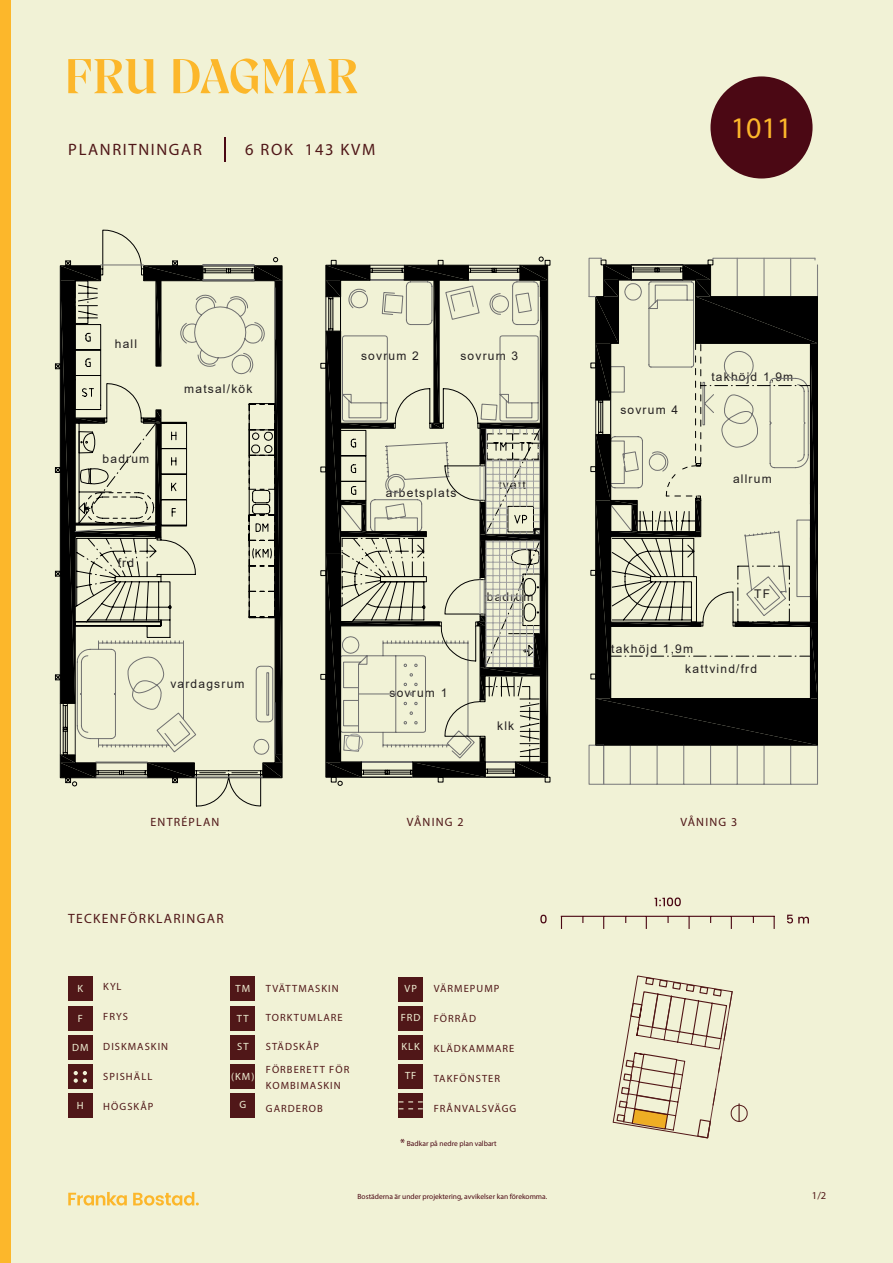
<style>
.page{position:relative;width:893px;height:1263px;background:#f1f2d6}
.page>*{position:absolute;margin:0;border:0;box-sizing:border-box;transform-origin:0 0}
.t1{font:30px "Myriad Pro";color:#fcb72b}
.t2{font:16.5px "Myriad Pro";letter-spacing:.1em;color:#501718}
.t3{font:13.5px "Myriad Pro";letter-spacing:.1em;color:#501718}
.t4{font:12px "Arial";letter-spacing:.1em;color:#231f20}
.t5{font:12px "Myriad Pro";letter-spacing:.1em;color:#501718}
.t6{font:10.5px/15px "Myriad Pro";letter-spacing:.1em;color:#501718}
.t7{font:10.5px "Myriad Pro";letter-spacing:.1em;color:#f1f2d6}
.t8{font:7.5px "Myriad Pro";color:#4b0814}
.s1{font-size:12px}
</style>
<div class="page">
<div style="left:0;top:0;width:11px;height:1263px;background:#fcb72b"></div>
<svg style="left:68px;top:59px;width:89px;height:35px"></svg>
<svg style="left:173px;top:58px;width:184px;height:36px"></svg>
<svg style="left:225px;top:137px;width:1px;height:25px"></svg>
<svg style="left:68px;top:1192px;width:59px;height:13px"></svg>
<svg style="left:133px;top:1192px;width:66px;height:13px"></svg>
<div style="left:68px;top:976px;width:24px;height:25px;background:#501718"></div>
<div style="left:231px;top:976px;width:24px;height:25px;background:#501718"></div>
<div style="left:231px;top:1093px;width:24px;height:25px;background:#501718"></div>
<div style="left:399px;top:977px;width:24px;height:24px;background:#501718"></div>
<div style="left:399px;top:1006px;width:24px;height:25px;background:#501718"></div>
<div style="left:399px;top:1035px;width:24px;height:24px;background:#501718"></div>
<div style="left:231px;top:1065px;width:24px;height:24px;background:#501718"></div>
<div style="left:231px;top:1006px;width:24px;height:24px;background:#501718"></div>
<div style="left:231px;top:1035px;width:24px;height:24px;background:#501718"></div>
<div style="left:68px;top:1093px;width:24px;height:25px;background:#501718"></div>
<div style="left:68px;top:1006px;width:24px;height:24px;background:#501718"></div>
<div style="left:68px;top:1035px;width:24px;height:24px;background:#501718"></div>
<div style="left:68px;top:1065px;width:24px;height:24px;background:#501718"></div>
<svg style="left:74px;top:1071px;width:13px;height:12px"></svg>
<svg style="left:774px;top:917px;width:1px;height:12px"></svg>
<svg style="left:731px;top:917px;width:1px;height:12px"></svg>
<svg style="left:688px;top:917px;width:2px;height:12px"></svg>
<svg style="left:646px;top:917px;width:1px;height:12px"></svg>
<svg style="left:603px;top:917px;width:1px;height:12px"></svg>
<svg style="left:667px;top:917px;width:2px;height:6px"></svg>
<svg style="left:561px;top:917px;width:1px;height:12px"></svg>
<hr style="left:561px;top:916px;width:214px;height:1px;background:#4b0814">
<svg style="left:655px;top:897px;width:26px;height:9px"></svg>
<svg style="left:540px;top:915px;width:7px;height:8px"></svg>
<svg style="left:787px;top:915px;width:22px;height:8px"></svg>
<div style="left:710px;top:76px;width:102px;height:102px;background:#4b0814;border-radius:50%"></div>
<div style="left:399px;top:1065px;width:24px;height:24px;background:#501718"></div>
<div style="left:399px;top:1094px;width:24px;height:24px;background:#501718"></div>
<svg style="left:399px;top:1101px;width:24px;height:1px"></svg>
<svg style="left:399px;top:1108px;width:24px;height:1px"></svg>
<svg style="left:613px;top:976px;width:135px;height:163px"></svg>
<svg style="left:278px;top:265px;width:5px;height:513px"></svg>
<svg style="left:60px;top:257px;width:218px;height:530px"></svg>
<hr style="left:194px;top:777px;width:69px;height:1px;background:#1c1c1c">
<svg style="left:203px;top:264px;width:72px;height:513px"></svg>
<svg style="left:55px;top:229px;width:148px;height:549px"></svg>
<svg style="left:320px;top:260px;width:231px;height:523px"></svg>
<svg style="left:337px;top:256px;width:207px;height:530px"></svg>
<hr style="left:487px;top:777px;width:30px;height:1px;background:#1c1c1c">
<hr style="left:360px;top:777px;width:52px;height:1px;background:#1c1c1c">
<hr style="left:370px;top:265px;width:34px;height:1px;background:#1c1c1c">
<hr style="left:485px;top:777px;width:30px;height:1px;background:#1c1c1c">
<hr style="left:468px;top:265px;width:52px;height:1px;background:#1c1c1c">
<hr style="left:361px;top:777px;width:52px;height:1px;background:#1c1c1c">
<hr style="left:326px;top:297px;width:1px;height:34px;background:#1c1c1c">
<svg style="left:604px;top:746px;width:214px;height:39px"></svg>
<div style="left:588px;top:745px;width:16px;height:40px;border:1px solid #808080"></div>
<svg style="left:588px;top:257px;width:229px;height:488px"></svg>
<h2 class="t2" style="left:68px;top:140px;width:135px">PLANRITNINGAR</h2>
<h2 class="t2" style="left:245px;top:140px;width:132px">6 ROK 143 KVM</h2>
<h1 class="t1" style="left:731px;top:110px;width:63px">1011</h1>
<p class="t4" style="left:115px;top:335px;width:24px">hall</p>
<p class="t4" style="left:103px;top:451px;width:48px">badrum</p>
<p class="t4" style="left:184px;top:380px;width:70px">matsal/kök</p>
<p class="t4" style="left:118px;top:554px;width:18px">frd</p>
<p class="t4" style="left:170px;top:675px;width:76px">vardagsrum</p>
<p class="t4" style="left:361px;top:347px;width:59px">sovrum 2</p>
<p class="t4" style="left:460px;top:347px;width:59px">sovrum 3</p>
<p class="t4" style="left:386px;top:485px;width:72px">arbetsplats</p>
<p class="t4" style="left:498px;top:477px;width:29px">tvätt</p>
<p class="t4" style="left:390px;top:684px;width:59px">sovrum 1</p>
<p class="t4" style="left:487px;top:588px;width:48px">badrum</p>
<p class="t4" style="left:497px;top:718px;width:19px">klk</p>
<p class="t4" style="left:620px;top:402px;width:59px">sovrum 4</p>
<p class="t4" style="left:711px;top:368px;width:83px">takhöjd 1,9m</p>
<p class="t4" style="left:733px;top:471px;width:40px">allrum</p>
<p class="t4" style="left:611px;top:640px;width:83px">takhöjd 1,9m</p>
<p class="t4" style="left:754px;top:586px;width:17px">TF</p>
<p class="t4" style="left:685px;top:661px;width:73px">kattvind/frd</p>
<p class="t5" style="left:150px;top:815px;width:71px">ENTRÉPLAN</p>
<p class="t5" style="left:407px;top:815px;width:58px">VÅNING 2</p>
<p class="t5" style="left:680px;top:815px;width:58px">VÅNING 3</p>
<p class="t3" style="left:68px;top:910px;width:157px">TECKENFÖRKLARINGAR</p>
<p class="t6" style="left:103px;top:979px;width:20px">KYL</p>
<p class="t6" style="left:103px;top:1009px;width:26px">FRYS</p>
<p class="t6" style="left:103px;top:1039px;width:66px">DISKMASKIN</p>
<p class="t6" style="left:103px;top:1069px;width:50px">SPISHÄLL</p>
<p class="t6" style="left:103px;top:1099px;width:52px">HÖGSKÅP</p>
<p class="t7" style="left:77px;top:982px;width:7px">K</p>
<p class="t7" style="left:235px;top:982px;width:16px">TM</p>
<p class="t7" style="left:78px;top:1011px;width:7px">F</p>
<p class="t7" style="left:72px;top:1041px;width:18px">DM</p>
<p class="t7" style="left:237px;top:1011px;width:13px">TT</p>
<p class="t7" style="left:237px;top:1040px;width:13px">ST</p>
<p class="t7" style="left:231px;top:1070px;width:25px">(KM)</p>
<p class="t7" style="left:239px;top:1098px;width:8px">G</p>
<p class="t7" style="left:77px;top:1099px;width:8px">H</p>
<p class="t6" style="left:266px;top:981px;width:74px">TVÄTTMASKIN</p>
<p class="t6" style="left:434px;top:981px;width:67px">VÄRMEPUMP</p>
<p class="t6" style="left:434px;top:1011px;width:44px">FÖRRÅD</p>
<p class="t6" style="left:434px;top:1041px;width:82px">KLÄDKAMMARE</p>
<p class="t6" style="left:434px;top:1071px;width:68px">TAKFÖNSTER</p>
<p class="t6" style="left:434px;top:1101px;width:84px">FRÅNVALSVÄGG</p>
<p class="t8" style="left:400px;top:1139px;width:98px"><span class="s1">*</span> Badkar på nedre plan valbart</p>
<p class="t7" style="left:404px;top:982px;width:14px">VP</p>
<p class="t7" style="left:401px;top:1011px;width:21px">FRD</p>
<p class="t7" style="left:401px;top:1040px;width:20px">KLK</p>
<p class="t6" style="left:266px;top:1010px;width:78px">TORKTUMLARE</p>
<p class="t6" style="left:266px;top:1038px;width:55px">STÄDSKÅP</p>
<p class="t6" style="left:266px;top:1062px;width:85px">FÖRBERETT FÖR<br>KOMBIMASKIN</p>
<p class="t6" style="left:266px;top:1100px;width:58px">GARDEROB</p>
<p class="t7" style="left:405px;top:1069px;width:13px">TF</p>
<p class="t8" style="left:357px;top:1191px;width:191px">Bostäderna är under projektering, avvikelser kan förekomma.</p>
<p class="t6" style="left:812px;top:1188px;width:16px">1/2</p>
</div>
